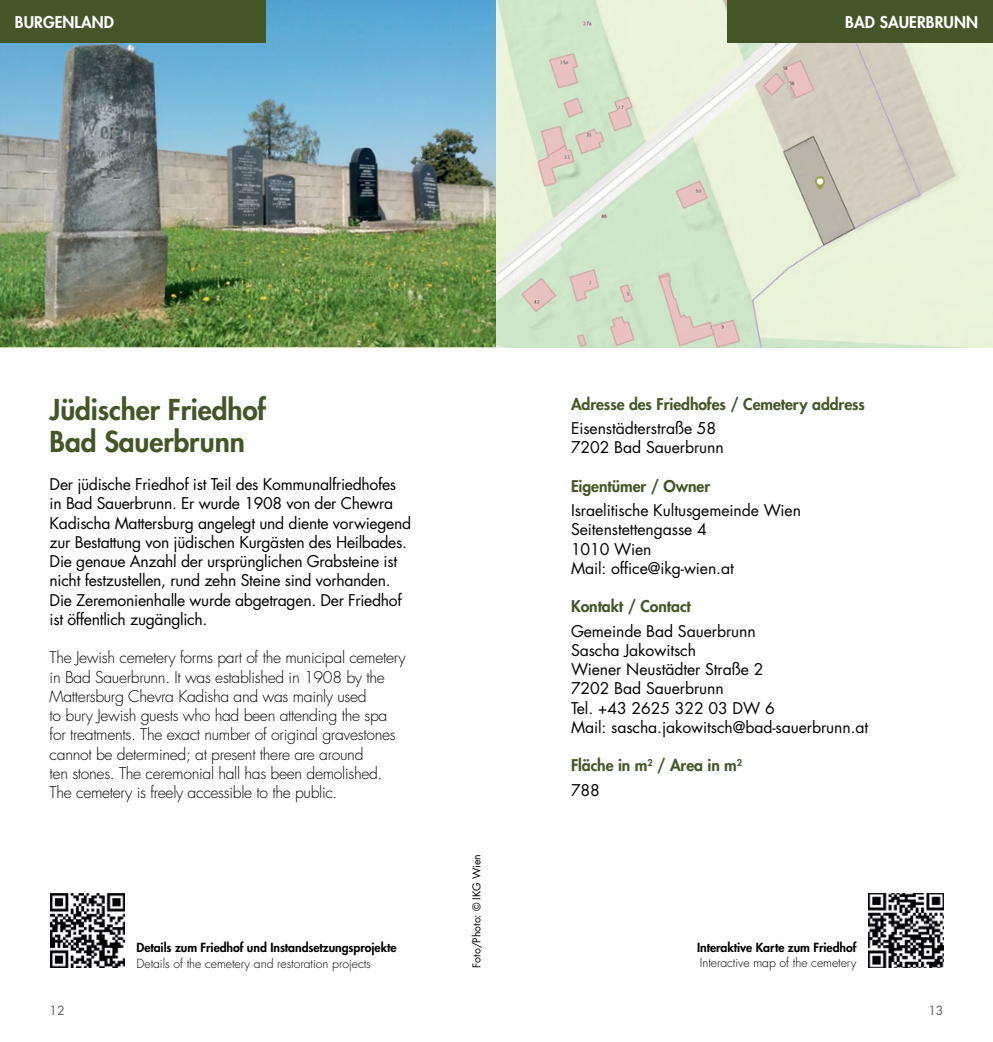
<style>
.page{position:relative;width:993px;height:1042px;background:#fff}
.page>*{position:absolute;margin:0;border:0;box-sizing:border-box;transform-origin:0 0}
.t1{font:800 28px/31.5px "Futura Std";letter-spacing:-.005em;color:#445628}
.t2{font:15.75px/19.2px "Futura Std";letter-spacing:-.02em;color:#000}
.t3{font:300 15.75px/19.2px "Futura Std";letter-spacing:-.02em;color:#000}
.t4{font:800 15.75px/24.3px "Futura Std";letter-spacing:-.005em;color:#445628}
.t5{font:800 15.75px "Futura Std";letter-spacing:.005em;color:#fff}
.t6{font:800 12.25px "Futura Std";letter-spacing:-.005em;color:#000}
.t7{font:300 12.25px "Futura Std";letter-spacing:-.005em;color:#000}
.t8{font:12.25px "Futura Std";color:#58595b}
.t9{font:10.5px "Futura Std";letter-spacing:-.005em;color:#000}
.s1{font-weight:400;color:#000}
</style>
<div class="page">
<img style="left:0;top:0;width:496px;height:347px">
<img style="left:50px;top:893px;width:75px;height:74px">
<div style="left:0;top:0;width:265px;height:42px;background:#445628"></div>
<svg style="left:496px;top:0;width:496px;height:347px;background:#dce4cf"></svg>
<div style="left:727px;top:0;width:265px;height:42px;background:#445628"></div>
<img style="left:868px;top:893px;width:75px;height:74px">
<p class="t5" style="left:15px;top:12px;width:89px">BURGENLAND</p>
<p class="t5" style="left:845px;top:12px;width:121px">BAD SAUERBRUNN</p>
<h1 class="t1" style="left:50px;top:394px;width:218px">Jüdischer Friedhof<br>Bad Sauerbrunn</h1>
<p class="t2" style="left:50px;top:475px;width:363px">Der jüdische Friedhof ist Teil des Kommunalfriedhofes in Bad Sauerbrunn. Er wurde 1908 von der Chewra Kadischa Mattersburg angelegt und diente vorwiegend zur Bestattung von jüdischen Kurgästen des Heilbades.<br>Die genaue Anzahl der ursprünglichen Grabsteine ist nicht festzustellen, rund zehn Steine sind vorhanden.<br>Die Zeremonienhalle wurde abgetragen. Der Friedhof ist öffentlich zugänglich.</p>
<p class="t3" style="left:50px;top:648px;width:357px">The Jewish cemetery forms part of the municipal cemetery in Bad Sauerbrunn. It was established in 1908 by the Mattersburg Chevra Kadisha and was mainly used<br>to bury Jewish guests who had been attending the spa for treatments. The exact number of original gravestones cannot be determined; at present there are around<br>ten stones. The ceremonial hall has been demolished.<br>The cemetery is freely accessible to the public.</p>
<p class="t6" style="left:136px;top:939px;width:261px">Details zum Friedhof und Instandsetzungsprojekte</p>
<p class="t7" style="left:136px;top:955px;width:236px">Details of the cemetery and restoration projects</p>
<p class="t9" style="left:469px;top:967px;width:115px;rotate:-90deg">Foto/Photo: © IKG Wien</p>
<p class="t4" style="left:571px;top:392px;width:295px">Adresse des Friedhofes / Cemetery address</p>
<p class="t2" style="left:571px;top:419px;width:154px">Eisenstädterstraße 58<br>7202 Bad Sauerbrunn</p>
<p class="t4" style="left:571px;top:474px;width:141px">Eigentümer / Owner</p>
<p class="t2" style="left:571px;top:501px;width:231px">Israelitische Kultusgemeinde Wien<br>Seitenstettengasse 4<br>1010 Wien<br>Mail: office@ikg-wien.at</p>
<p class="t4" style="left:571px;top:594px;width:122px">Kontakt / Contact</p>
<p class="t2" style="left:571px;top:621px;width:299px">Gemeinde Bad Sauerbrunn<br>Sascha Jakowitsch<br>Wiener Neustädter Straße 2<br>7202 Bad Sauerbrunn<br>Tel. +43 2625 322 03 DW 6<br>Mail: sascha.jakowitsch@bad-sauerbrunn.at</p>
<p class="t4" style="left:571px;top:753px;width:172px">Fläche in m<sup>2</sup> / Area in m<sup>2<br></sup><span class="s1">788</span></p>
<p class="t6" style="left:697px;top:939px;width:161px">Interaktive Karte zum Friedhof</p>
<p class="t7" style="left:699px;top:955px;width:158px">Interactive map of the cemetery</p>
<p class="t8" style="left:50px;top:1002px;width:16px">12</p>
<p class="t8" style="left:928px;top:1002px;width:16px">13</p>
</div>
